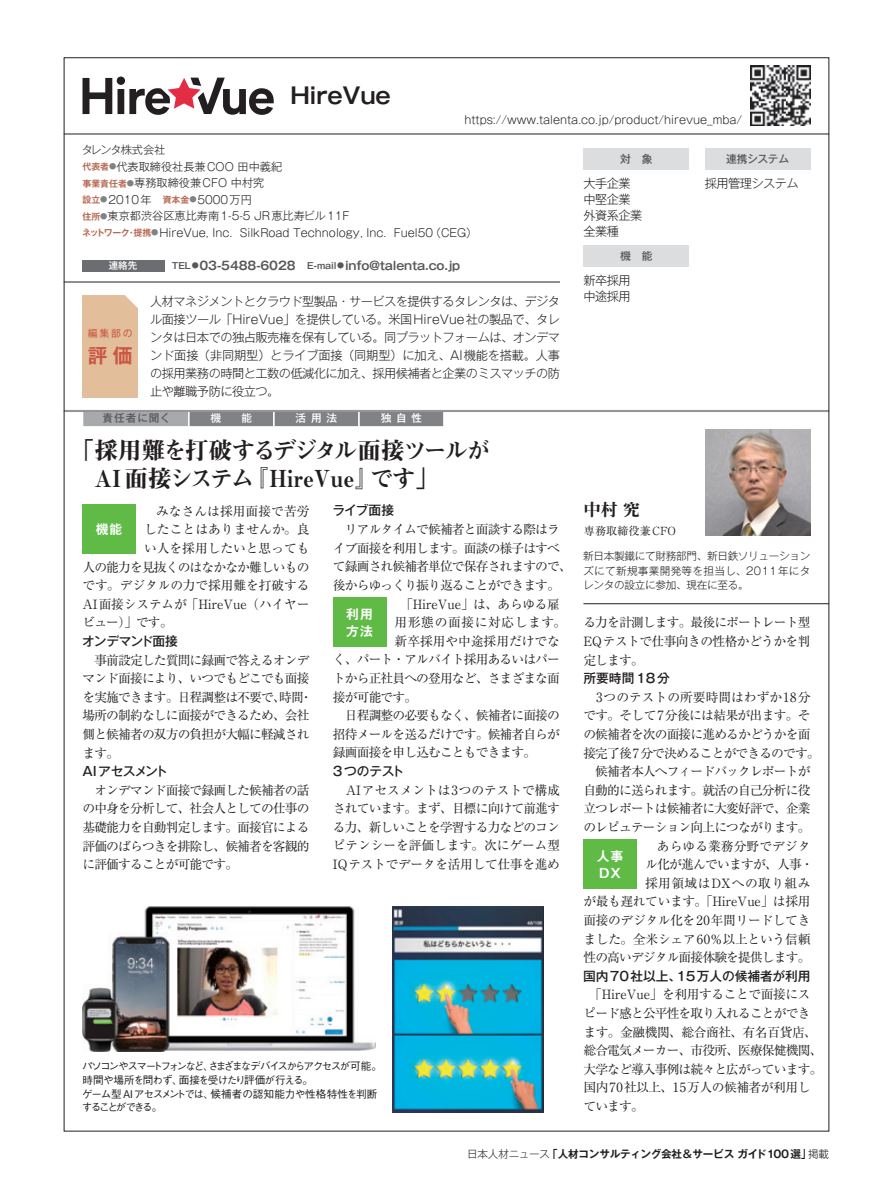
<style>
.page{position:relative;width:893px;height:1191px;background:#fff}
.page>*{position:absolute;margin:0;border:0;box-sizing:border-box;transform-origin:0 0}
.t1{font:23.4px/28.2px "Midashi Min Pro MA31";letter-spacing:-.045em;color:#231f20}
.t2{font:700 22.35px "Gothic MB101 Pro De";letter-spacing:-.01em;color:#231f20}
.t3{font:700 19.8px "Gothic MB101 Pro De";color:#ca5744}
.t4{font:16.95px "Midashi Min Pro MA31";color:#231f20}
.t5{font:12.75px/18.6px "Ryumin Pro";letter-spacing:-.065em;color:#231f20;text-align:justify}
.t6{font:12.75px "Ryumin Pro";letter-spacing:-.015em;color:#231f20}
.t7{font:12.75px "Ryumin Pro";letter-spacing:-.03em;color:#231f20}
.t8{font:12.75px "Ryumin Pro";letter-spacing:.005em;color:#231f20}
.t9{font:500 12.75px "Gothic MB101 Pro";letter-spacing:-.01em;color:#231f20}
.t10{font:12.75px "Ryumin Pro";color:#231f20}
.t11{font:12.75px "Ryumin Pro";letter-spacing:-.005em;color:#231f20}
.t12{font:12.75px "Ryumin Pro";letter-spacing:-.01em;color:#231f20}
.t13{font:12.75px "Ryumin Pro";letter-spacing:.03em;color:#231f20}
.t14{font:12.75px "Ryumin Pro";letter-spacing:.045em;color:#231f20}
.t15{font:700 12.75px/17px "Gothic MB101 Pro De";letter-spacing:.08em;color:#fff}
.t16{font:500 12.75px "Gothic MB101 Pro";letter-spacing:-.055em;color:#231f20}
.t17{font:500 12.75px "Gothic MB101 Pro";letter-spacing:-.045em;color:#231f20}
.t18{font:300 12.15px/18px "Gothic MB101 Pro";letter-spacing:-.045em;color:#231f20}
.t19{font:700 11.7px "Gothic MB101 Pro De";letter-spacing:-.01em;color:#57585a}
.t20{font:300 11.1px/16.5px "Gothic MB101 Pro";color:#231f20}
.t21{font:11.1px "Ryumin Pro";color:#231f20}
.t22{font:500 10.8px "Gothic MB101 Pro";letter-spacing:-.03em;color:#57585a}
.t23{font:500 10.65px/13.8px "Gothic BBB Pro";letter-spacing:-.125em;color:#231f20}
.t24{font:300 10.65px/14.9px "Gothic MB101 Pro";letter-spacing:-.03em;color:#231f20;text-align:justify}
.t25{font:700 10.65px "Gothic MB101 Pro De";letter-spacing:-.02em;color:#231f20}
.t26{font:500 10.65px "Gothic MB101 Pro";letter-spacing:.45em;color:#fff}
.t27{font:500 10.65px "Gothic MB101 Pro";letter-spacing:.085em;color:#57585a}
.t28{font:9.9px "Gothic MB101 Pro";color:#ca5744}
.t29{font:500 9.6px "Gothic MB101 Pro";color:#fff}
.s1{font-family:"Gothic MB101 Pro De";font-weight:700;font-size:9px;color:#b86954}
.s2{font-size:7.2px;color:#808285}
.s3{font-size:8.7px}
.s4{font-family:"Gothic MB101 Pro";font-weight:300}
</style>
<div class="page">
<div style="left:189px;top:410px;width:85px;height:16px;background:#808285"></div>
<div style="left:189px;top:410px;width:85px;height:17px;border:1px solid #fff"></div>
<div style="left:274px;top:410px;width:85px;height:16px;background:#808285"></div>
<div style="left:274px;top:410px;width:85px;height:17px;border:1px solid #fff"></div>
<div style="left:359px;top:410px;width:85px;height:16px;background:#808285"></div>
<div style="left:359px;top:410px;width:85px;height:17px;border:1px solid #fff"></div>
<div style="left:83px;top:410px;width:105px;height:16px;background:#a8a9ad"></div>
<div style="left:82px;top:410px;width:107px;height:17px;border:1px solid #fff"></div>
<hr style="left:64px;top:134px;width:765px;height:1px;background:#231f20">
<hr style="left:64px;top:410px;width:765px;height:2px;background:#939598">
<hr style="left:583px;top:603px;width:246px;height:1px;background:#231f20">
<img style="left:706px;top:429px;width:104px;height:107px">
<div style="left:82px;top:504px;width:54px;height:50px;background:#60bb46"></div>
<div style="left:333px;top:597px;width:53px;height:50px;background:#60bb46"></div>
<div style="left:583px;top:839px;width:54px;height:50px;background:#60bb46"></div>
<svg style="left:82px;top:77px;width:192px;height:38px"></svg>
<img style="left:392px;top:906px;width:151px;height:206px">
<img style="left:82px;top:906px;width:293px;height:145px">
<div style="left:82px;top:295px;width:56px;height:103px;background:#e3be9a"></div>
<svg style="left:125px;top:295px;width:13px;height:13px"></svg>
<hr style="left:64px;top:282px;width:496px;height:1px;background:#231f20">
<div style="left:583px;top:148px;width:106px;height:21px;background:#dcdddf"></div>
<div style="left:583px;top:245px;width:106px;height:22px;background:#dcdddf"></div>
<div style="left:705px;top:148px;width:105px;height:21px;background:#dcdddf"></div>
<div style="left:82px;top:260px;width:83px;height:12px;background:#6c6d70"></div>
<img style="left:751px;top:66px;width:59px;height:59px">
<h2 class="t2" style="left:291px;top:77px;width:102px">HireVue</h2>
<p class="t20" style="left:464px;top:110px;width:279px">https://www.talenta.co.jp/product/hirevue_mba/</p>
<p class="t20" style="left:82px;top:140px;width:397px">タレンタ株式会社<br><span class="s1">代表者</span><span class="s2">●</span>代表取締役社長兼COO 田中義紀<br><span class="s1">事業責任者</span><span class="s2">●</span>専務取締役兼CFO 中村究<br><span class="s1">設立</span><span class="s2">●</span>2010年　<span class="s1">資本金</span><span class="s2">●</span>5000万円<br><span class="s1">住所</span><span class="s2">●</span>東京都渋谷区恵比寿南1-5-5 JR恵比寿ビル11F<br><span class="s1">ネットワーク・提携</span><span class="s2">●</span>HireVue, Inc. SilkRoad Technology, Inc. Fuel50（CEG）</p>
<p class="t29" style="left:109px;top:258px;width:30px">連絡先</p>
<p class="t19" style="left:172px;top:255px;width:290px"><span class="s3">TEL</span><sup>●</sup>03-5488-6028　<span class="s3">E-mail</span><sup>●</sup>info@talenta.co.jp</p>
<p class="t28" style="left:88px;top:325px;width:46px">編集部の</p>
<h3 class="t3" style="left:88px;top:338px;width:46px">評価</h3>
<p class="t18" style="left:150px;top:291px;width:411px;text-align:justify">人材マネジメントとクラウド型製品・サービスを提供するタレンタは、デジタル面接ツール「HireVue」を提供している。米国HireVue社の製品で、タレンタは日本での独占販売権を保有している。同プラットフォームは、オンデマンド面接（非同期型）とライブ面接（同期型）に加え、AI機能を搭載。人事の採用業務の時間と工数の低減化に加え、採用候補者と企業のミスマッチの防止や離職予防に役立つ。</p>
<p class="t27" style="left:102px;top:409px;width:69px">責任者に聞く</p>
<p class="t26" style="left:211px;top:409px;width:12px">機</p>
<p class="t26" style="left:241px;top:409px;width:12px">能</p>
<p class="t26" style="left:296px;top:409px;width:43px">活用法</p>
<p class="t26" style="left:381px;top:409px;width:43px">独自性</p>
<h1 class="t1" style="left:95px;top:434px;width:397px;text-indent:-24px">「採用難を打破するデジタル面接ツールが<br>AI面接システム『HireVue』です」</h1>
<p class="t22" style="left:620px;top:150px;width:34px">対　象</p>
<p class="t18" style="left:583px;top:173px;width:61px;line-height:16.2px">大手企業中堅企業外資系企業全業種</p>
<p class="t22" style="left:620px;top:247px;width:34px">機　能</p>
<p class="t18" style="left:583px;top:271px;width:49px;line-height:16.2px">新卒採用中途採用</p>
<p class="t22" style="left:726px;top:150px;width:65px">連携システム</p>
<p class="t18" style="left:705px;top:172px;width:96px">採用管理システム</p>
<h3 class="t4" style="left:584px;top:497px;width:58px">中村 究</h3>
<p class="t9" style="left:332px;top:500px;width:63px">ライブ面接</p>
<p class="t5" style="left:345px;top:519px;width:217px">リアルタイムで候補者と面談する際はラ</p>
<p class="t5" style="left:333px;top:538px;width:228px">イブ面接を利用します。面談の様子はすべ</p>
<p class="t5" style="left:333px;top:556px;width:241px">て録画され候補者単位で保存されますので、</p>
<p class="t5" style="left:333px;top:575px;width:229px">後からゆっくり振り返ることができます。</p>
<p class="t10" style="left:400px;top:593px;width:161px">「HireVue」は、あらゆる雇</p>
<p class="t14" style="left:395px;top:612px;width:173px">用形態の面接に対応します。</p>
<p class="t11" style="left:395px;top:631px;width:167px">新卒採用や中途採用だけでな</p>
<p class="t5" style="left:333px;top:649px;width:228px">く、パート・アルバイト採用あるいはパー</p>
<p class="t5" style="left:333px;top:668px;width:228px">トから正社員への登用など、さまざまな面</p>
<p class="t5" style="left:333px;top:686px;width:86px">接が可能です。</p>
<p class="t5" style="left:345px;top:705px;width:217px">日程調整の必要もなく、候補者に面接の</p>
<p class="t5" style="left:333px;top:724px;width:228px">招待メールを送るだけです。候補者自らが</p>
<p class="t5" style="left:333px;top:742px;width:205px">録画面接を申し込むこともできます。</p>
<p class="t9" style="left:333px;top:760px;width:73px">3つのテスト</p>
<p class="t5" style="left:333px;top:779px;width:229px;text-indent:13px">AIアセスメントは3つのテストで構成されています。まず、目標に向けて前進する力、新しいことを学習する力などのコンピテンシーを評価します。次にゲーム型IQテストでデータを活用して仕事を進め</p>
<p class="t8" style="left:156px;top:501px;width:155px">みなさんは採用面接で苦労</p>
<p class="t8" style="left:144px;top:519px;width:167px">したことはありませんか。良</p>
<p class="t11" style="left:144px;top:538px;width:167px">い人を採用したいと思っても</p>
<p class="t5" style="left:82px;top:556px;width:228px">人の能力を見抜くのはなかなか難しいもの</p>
<p class="t12" style="left:82px;top:575px;width:229px">です。デジタルの力で採用難を打破する</p>
<p class="t6" style="left:82px;top:594px;width:229px">AI面接システムが「HireVue（ハイヤー</p>
<p class="t5" style="left:82px;top:612px;width:92px">ビュー）」です。</p>
<p class="t16" style="left:82px;top:630px;width:97px">オンデマンド面接</p>
<p class="t5" style="left:82px;top:649px;width:232px;text-align:left;text-indent:12px">事前設定した質問に録画で答えるオンデマンド面接により、いつでもどこでも面接を実施できます。日程調整は不要で、時間・場所の制約なしに面接ができるため、会社側と候補者の双方の負担が大幅に軽減されます。</p>
<p class="t17" style="left:82px;top:760px;width:87px">AIアセスメント</p>
<p class="t5" style="left:82px;top:780px;width:228px;text-indent:12px">オンデマンド面接で録画した候補者の話の中身を分析して、社会人としての仕事の基礎能力を自動判定します。面接官による評価のばらつきを排除し、候補者を客観的に評価することが可能です。</p>
<p class="t15" style="left:96px;top:519px;width:28px">機能</p>
<p class="t21" style="left:584px;top:522px;width:94px">専務取締役兼CFO</p>
<p class="t24" style="left:583px;top:546px;width:229px">新日本製鐵にて財務部門、新日鉄ソリューションズにて新規事業開発等を担当し、2011年にタレンタの設立に参加、現在に至る。</p>
<p class="t15" style="left:346px;top:604px;width:28px">利用方法</p>
<p class="t5" style="left:583px;top:612px;width:229px">る力を計測します。最後にポートレート型EQテストで仕事向きの性格かどうかを判定します。</p>
<p class="t9" style="left:583px;top:667px;width:88px">所要時間18分</p>
<p class="t10" style="left:596px;top:687px;width:216px">3つのテストの所要時間はわずか18分</p>
<p class="t5" style="left:583px;top:705px;width:229px">です。そして7分後には結果が出ます。そ</p>
<p class="t5" style="left:583px;top:724px;width:228px">の候補者を次の面接に進めるかどうかを面</p>
<p class="t5" style="left:583px;top:742px;width:238px">接完了後7分で決めることができるのです。</p>
<p class="t5" style="left:595px;top:761px;width:217px">候補者本人へフィードバックレポートが</p>
<p class="t5" style="left:583px;top:780px;width:228px">自動的に送られます。就活の自己分析に役</p>
<p class="t5" style="left:583px;top:798px;width:228px">立つレポートは候補者に大変好評で、企業</p>
<p class="t5" style="left:583px;top:817px;width:229px">のレピュテーション向上につながります。</p>
<p class="t8" style="left:657px;top:836px;width:155px">あらゆる業務分野でデジタ</p>
<p class="t5" style="left:645px;top:854px;width:170px">ル化が進んでいますが、人事・</p>
<p class="t13" style="left:645px;top:873px;width:167px">採用領域はDXへの取り組み</p>
<p class="t7" style="left:583px;top:891px;width:229px">が最も遅れています。「HireVue」は採用</p>
<p class="t7" style="left:583px;top:910px;width:229px">面接のデジタル化を20年間リードしてき</p>
<p class="t6" style="left:583px;top:928px;width:229px">ました。全米シェア60%以上という信頼</p>
<p class="t5" style="left:583px;top:947px;width:229px">性の高いデジタル面接体験を提供します。</p>
<p class="t9" style="left:583px;top:965px;width:229px">国内70社以上、15万人の候補者が利用</p>
<p class="t5" style="left:583px;top:984px;width:241px;text-align:left;text-indent:6px">「HireVue」を利用することで面接にスピード感と公平性を取り入れることができます。金融機関、総合商社、有名百貨店、総合電気メーカー、市役所、医療保健機関、大学など導入事例は続々と広がっています。国内70社以上、15万人の候補者が利用しています。</p>
<p class="t15" style="left:597px;top:846px;width:28px">人事<br>DX</p>
<p class="t23" style="left:82px;top:1057px;width:302px">パソコンやスマートフォンなど、さまざまなデバイスからアクセスが可能。時間や場所を問わず、面接を受けたり評価が行える。<br>ゲーム型 AIアセスメントでは、候補者の認知能力や性格特性を判断することができる。</p>
<p class="t25" style="left:467px;top:1144px;width:364px"><span class="s4">日本人材ニュース</span>「人材コンサルティング会社＆サービス ガイド100選」<span class="s4">掲載</span></p>
</div>
